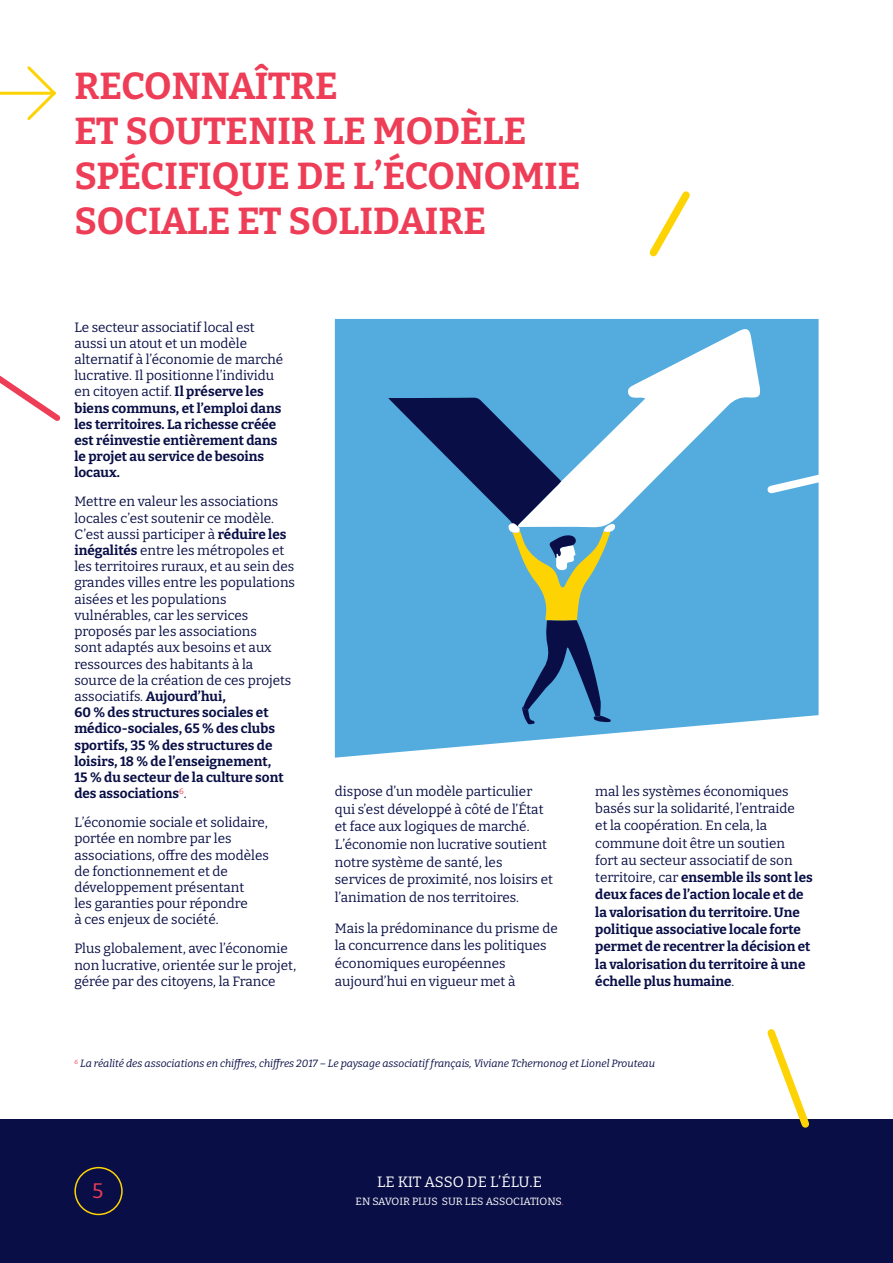
<style>
.page{position:relative;width:893px;height:1263px;background:#fff}
.page>*{position:absolute;margin:0;border:0;box-sizing:border-box;transform-origin:0 0}
.t1{font:700 37.5px/45px "Bitter";color:#ee3d56}
.t2{font:21px "Bitter";color:#ee3d56}
.t3{font:15px "Bitter";color:#fff}
.t4{font:13.5px/16.2px "Bitter";color:#090f46}
.t5{font:700 13.5px/17.2px "Bitter";color:#090f46}
.t6{font:italic 10.5px "Bitter";color:#090f46}
.t7{font:10.5px "Bitter";color:#fff}
.s1{font-weight:400}
.s2{font-weight:700}
.s3{color:#ee3d56}
</style>
<div class="page">
<div style="left:0;top:1119px;width:893px;height:144px;background:#090f46"></div>
<div style="left:74px;top:1167px;width:49px;height:48px;border:2px solid #fed304;border-radius:50%"></div>
<svg style="left:0;top:66px;width:56px;height:54px"></svg>
<svg style="left:335px;top:319px;width:484px;height:439px;background:#66b4e1"></svg>
<svg style="left:518px;top:329px;width:242px;height:198px;fill:#54acde"></svg>
<svg style="left:388px;top:398px;width:228px;height:326px;background:#5998be"></svg>
<svg style="left:649px;top:191px;width:41px;height:66px"></svg>
<svg style="left:0;top:375px;width:61px;height:46px"></svg>
<svg style="left:767px;top:1029px;width:42px;height:99px"></svg>
<svg style="left:762px;top:461px;width:57px;height:37px"></svg>
<p class="t1" style="left:74px;top:62px;width:508px">RECONNAÎTRE<br>ET SOUTENIR LE MODÈLE<br>SPÉCIFIQUE DE L’ÉCONOMIE<br>SOCIALE ET SOLIDAIRE</p>
<p class="t5" style="left:74px;top:318px;width:210px;line-height:16.2px"><span class="s1">Le secteur associatif local est aussi un atout et un modèle alternatif à l’économie de marché lucrative. Il positionne l’individu en citoyen actif.</span> Il préserve les biens communs, et l’emploi dans les territoires. La richesse créée est réinvestie entièrement dans le projet au service de besoins locaux.</p>
<p class="t4" style="left:74px;top:493px;width:222px">Mettre en valeur les associations locales c’est soutenir ce modèle.<br>C’est aussi participer à <span class="s2">réduire les inégalités</span> entre les métropoles et les territoires ruraux, et au sein des grandes villes entre les populations aisées et les populations vulnérables, car les services proposés par les associations<br>sont adaptés aux besoins et aux ressources des habitants à la source de la création de ces projets associatifs. <span class="s2">Aujourd’hui,<br>60 % des structures sociales et médico-sociales, 65 % des clubs sportifs, 35 % des structures de loisirs, 18 % de l’enseignement,<br>15 % du secteur de la culture sont des associations</span><sup>6</sup>.</p>
<p class="t4" style="left:74px;top:814px;width:196px">L’économie sociale et solidaire, portée en nombre par les associations, offre des modèles de fonctionnement et de développement présentant<br>les garanties pour répondre<br>à ces enjeux de société.</p>
<p class="t4" style="left:74px;top:940px;width:223px">Plus globalement, avec l’économie non lucrative, orientée sur le projet, gérée par des citoyens, la France</p>
<p class="t4" style="left:335px;top:782px;width:220px;line-height:17.7px">dispose d’un modèle particulier qui s’est développé à côté de l’État et face aux logiques de marché.<br>L’économie non lucrative soutient notre système de santé, les services de proximité, nos loisirs et l’animation de nos territoires.</p>
<p class="t4" style="left:335px;top:919px;width:224px;line-height:17.7px">Mais la prédominance du prisme de la concurrence dans les politiques économiques européennes aujourd’hui en vigueur met à</p>
<p class="t5" style="left:595px;top:782px;width:219px"><span class="s1">mal les systèmes économiques basés sur la solidarité, l’entraide<br>et la coopération. En cela, la commune doit être un soutien<br>fort au secteur associatif de son territoire, car</span> ensemble ils sont les deux faces de l’action locale et de la valorisation du territoire. Une politique associative locale forte permet de recentrer la décision et la valorisation du territoire à une échelle plus humaine<span class="s1">.</span></p>
<p class="t6" style="left:74px;top:1057px;width:582px"><sup>6</sup> La réalité des associations en chiffres, chiffres 2017 – Le paysage associatif français, Viviane Tchernonog et Lionel Prouteau</p>
<h2 class="t2" style="left:92px;top:1178px;width:13px">5</h2>
<p class="t3" style="left:377px;top:1172px;width:166px">LE KIT ASSO DE L’ÉLU.E</p>
<p class="t7" style="left:355px;top:1195px;width:210px">EN SAVOIR PLUS SUR LES ASSOCIATIONS<span class="s3">.</span></p>
</div>
